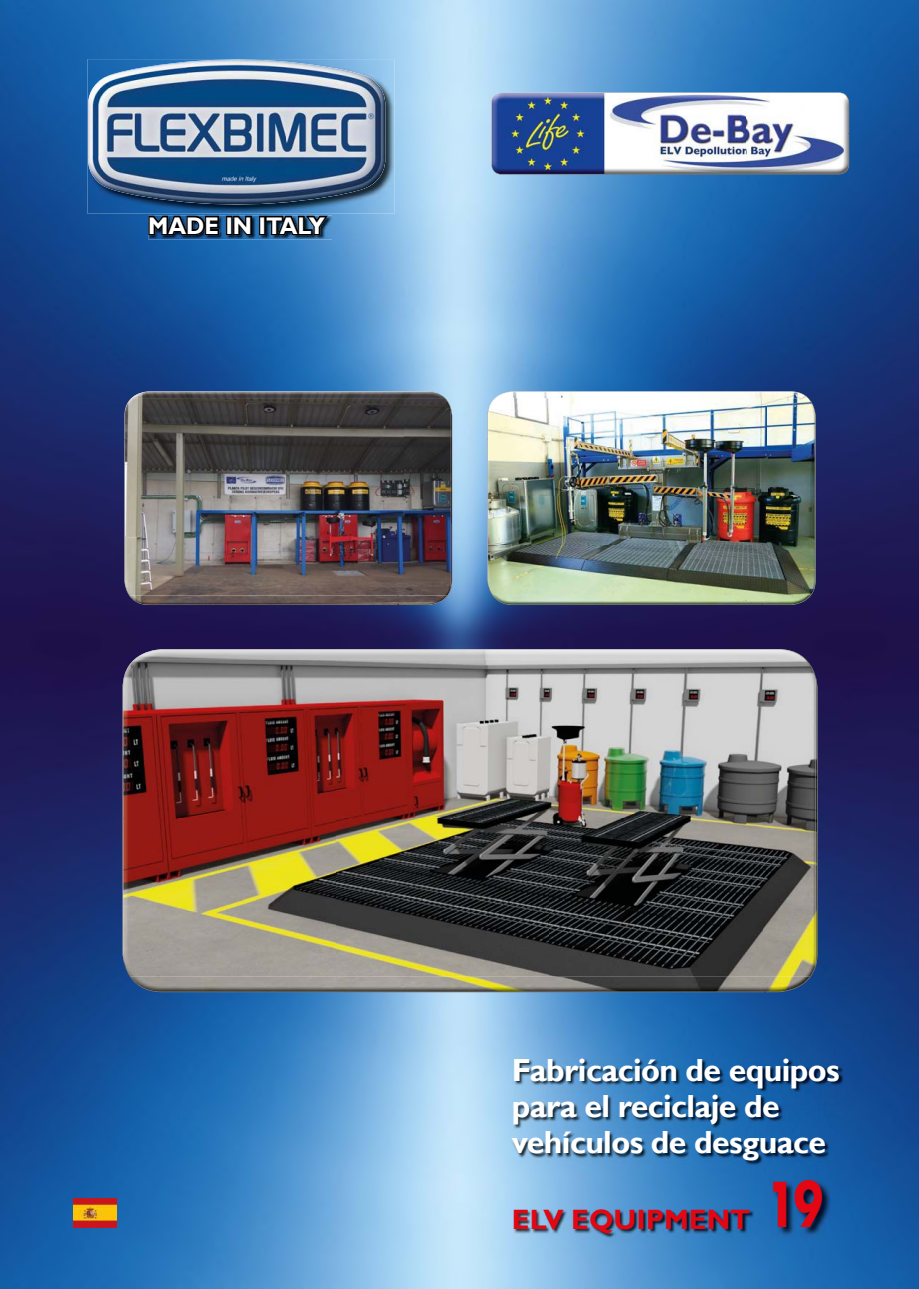
<style>
.page{position:relative;width:919px;height:1289px;background:#fff}
.page>*{position:absolute;margin:0;border:0;box-sizing:border-box;transform-origin:0 0}
.t1{font:700 60px "Futura Std";color:#e30613;scale:.71 1}
.t2{font:700 31.95px/35.8px "Gill Sans";letter-spacing:-.02em;color:#fff}
.t3{font:700 27.9px "Gill Sans";color:#e30613}
.t4{font:700 24px "Gill Sans";color:#fff;scale:.95 1}
</style>
<div class="page">
<img style="left:0;top:0;width:918px;height:1288px">
<img style="left:772px;top:1179px;width:58px;height:57px">
<img style="left:501px;top:174px;width:340px;height:1px">
<img style="left:501px;top:134px;width:338px;height:40px">
<img style="left:500px;top:94px;width:1px;height:70px">
<img style="left:491px;top:93px;width:9px;height:71px">
<svg style="left:491px;top:164px;width:10px;height:11px"></svg>
<img style="left:501px;top:93px;width:340px;height:41px">
<img style="left:839px;top:133px;width:2px;height:41px">
<img style="left:841px;top:103px;width:7px;height:71px">
<img style="left:848px;top:103px;width:1px;height:61px">
<svg style="left:838px;top:93px;width:11px;height:10px"></svg>
<img style="left:492px;top:415px;width:322px;height:173px">
<img style="left:513px;top:398px;width:295px;height:42px">
<img style="left:815px;top:415px;width:1px;height:164px">
<img style="left:487px;top:391px;width:26px;height:192px">
<img style="left:513px;top:391px;width:277px;height:7px">
<img style="left:495px;top:391px;width:18px;height:7px">
<img style="left:814px;top:415px;width:1px;height:164px">
<img style="left:492px;top:595px;width:319px;height:10px">
<img style="left:492px;top:588px;width:318px;height:7px">
<svg style="left:487px;top:579px;width:5px;height:16px"></svg>
<img style="left:488px;top:398px;width:7px;height:14px">
<img style="left:513px;top:392px;width:277px;height:1px">
<svg style="left:791px;top:604px;width:6px;height:2px"></svg>
<svg style="left:810px;top:579px;width:5px;height:16px"></svg>
<svg style="left:790px;top:391px;width:25px;height:24px"></svg>
<img style="left:126px;top:440px;width:272px;height:154px">
<img style="left:124px;top:439px;width:2px;height:146px">
<img style="left:398px;top:417px;width:54px;height:188px">
<img style="left:150px;top:594px;width:248px;height:10px">
<img style="left:125px;top:391px;width:320px;height:49px">
<svg style="left:398px;top:604px;width:31px;height:1px"></svg>
<img style="left:150px;top:604px;width:248px;height:1px">
<img style="left:125px;top:398px;width:8px;height:15px">
<svg style="left:427px;top:391px;width:25px;height:26px"></svg>
<svg style="left:125px;top:580px;width:25px;height:26px"></svg>
<svg style="left:446px;top:587px;width:5px;height:8px"></svg>
<img style="left:134px;top:701px;width:630px;height:256px">
<img style="left:125px;top:701px;width:9px;height:256px">
<img style="left:124px;top:688px;width:640px;height:13px">
<img style="left:124px;top:700px;width:1px;height:257px">
<img style="left:764px;top:675px;width:53px;height:317px">
<img style="left:130px;top:991px;width:635px;height:1px">
<img style="left:123px;top:649px;width:683px;height:39px">
<img style="left:123px;top:684px;width:1px;height:268px">
<img style="left:134px;top:649px;width:28px;height:11px">
<img style="left:130px;top:976px;width:680px;height:15px">
<img style="left:815px;top:676px;width:2px;height:276px">
<img style="left:805px;top:682px;width:10px;height:275px">
<img style="left:123px;top:957px;width:687px;height:19px">
<img style="left:123px;top:660px;width:692px;height:22px">
<svg style="left:810px;top:952px;width:7px;height:24px"></svg>
<img style="left:148px;top:216px;width:184px;height:23px">
<svg style="left:148px;top:216px;width:180px;height:19px;background:#0c1b28"></svg>
<img style="left:87px;top:59px;width:307px;height:155px">
<img style="left:88px;top:59px;width:297px;height:145px">
<img style="left:511px;top:1058px;width:332px;height:106px">
<img style="left:514px;top:1209px;width:239px;height:28px">
<img style="left:73px;top:1198px;width:43px;height:29px">
<p class="t4" style="left:148px;top:211px;width:187px">MADE IN ITALY</p>
<p class="t2" style="left:512px;top:1052px;width:329px">Fabricación de equipos para el reciclaje de vehículos de desguace</p>
<p class="t3" style="left:512px;top:1203px;width:240px">ELV EQUIPMENT</p>
<h1 class="t1" style="left:766px;top:1177px;width:81px">19</h1>
</div>
